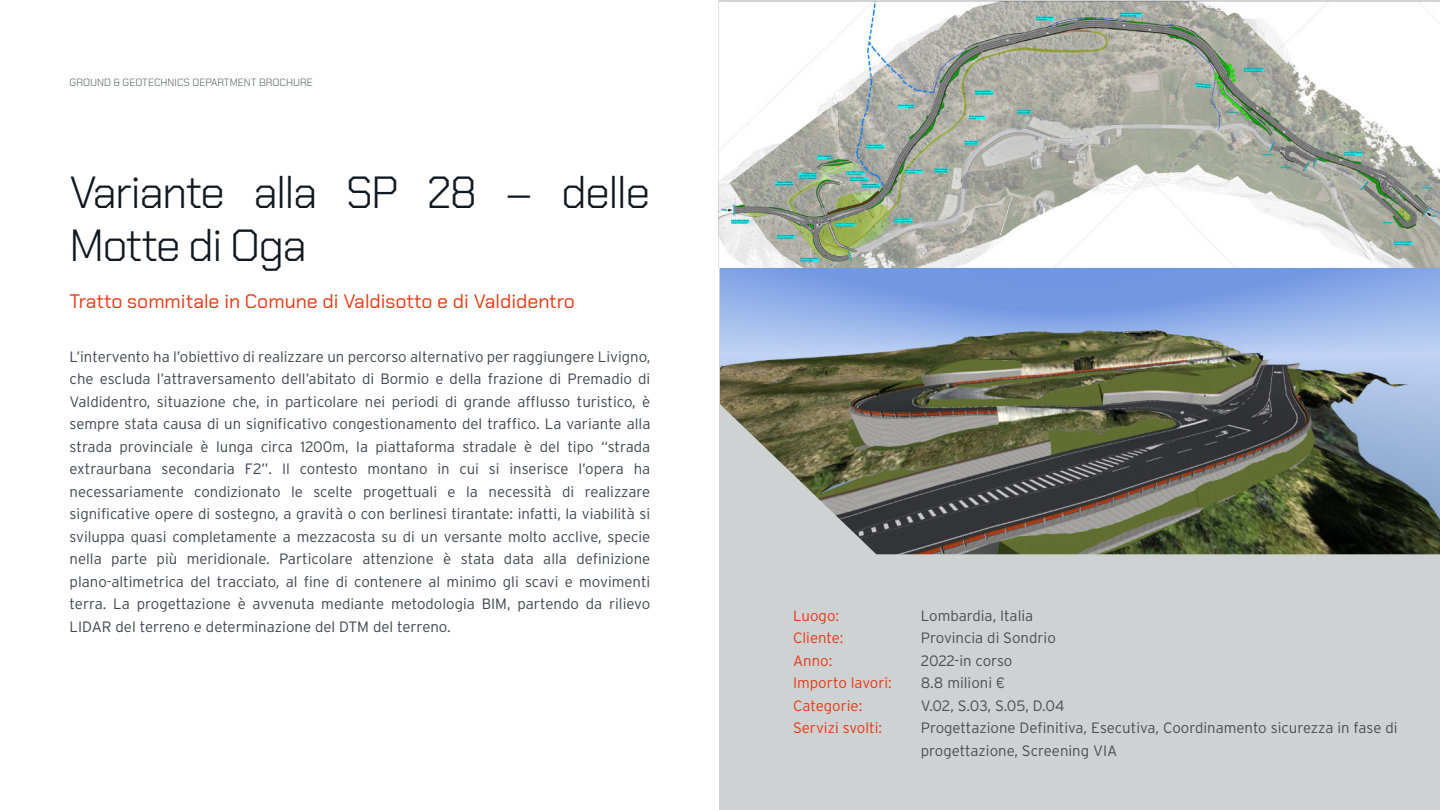
<style>
.page{position:relative;width:1440px;height:810px;background:#fff}
.page>*{position:absolute;margin:0;border:0;box-sizing:border-box;transform-origin:0 0}
.t1{font:300 45px/53.2px "Chakra Petch";letter-spacing:-.035em;color:#101820}
.t2{font:19.5px "Chakra Petch";color:#e63812}
.t3{font:300 15px/22.5px "Interstate";color:#43454f;text-align:justify}
.t4{font:300 15px/22.5px "Interstate";color:#4d4d4d}
.t5{font:300 15px/22.5px "Interstate";color:#e63812}
.t6{font:300 10.5px "Chakra Petch";color:#585d63}
</style>
<div class="page">
<div style="left:720px;top:0;width:720px;height:810px;background:#cfd2d3"></div>
<img style="left:720px;top:267px;width:720px;height:287px">
<img style="left:718px;top:1px;width:722px;height:266px">
<p class="t6" style="left:70px;top:76px;width:245px">GROUND &amp; GEOTECHNICS DEPARTMENT BROCHURE</p>
<h1 class="t1" style="left:70px;top:166px;width:582px">Variante alla SP 28 – delle<br>Motte di Oga</h1>
<h2 class="t2" style="left:70px;top:289px;width:507px">Tratto sommitale in Comune di Valdisotto e di Valdidentro</h2>
<p class="t3" style="left:70px;top:345px;width:582px">L’intervento ha l’obiettivo di realizzare un percorso alternativo per raggiungere Livigno, che escluda l’attraversamento dell’abitato di Bormio e della frazione di Premadio di Valdidentro, situazione che, in particolare nei periodi di grande afflusso turistico, è sempre stata causa di un significativo congestionamento del traffico. La variante alla strada provinciale è lunga circa 1200m, la piattaforma stradale è del tipo “strada extraurbana secondaria F2”. Il contesto montano in cui si inserisce l’opera ha necessariamente condizionato le scelte progettuali e la necessità di realizzare significative opere di sostegno, a gravità o con berlinesi tirantate: infatti, la viabilità si sviluppa quasi completamente a mezzacosta su di un versante molto acclive, specie nella parte più meridionale. Particolare attenzione è stata data alla definizione plano-altimetrica del tracciato, al fine di contenere al minimo gli scavi e movimenti terra. La progettazione è avvenuta mediante metodologia BIM, partendo da rilievo LIDAR del terreno e determinazione del DTM del terreno.</p>
<p class="t5" style="left:793px;top:604px;width:100px">Luogo:<br>Cliente:<br>Anno:<br>Importo lavori:<br>Categorie:<br>Servizi svolti:</p>
<p class="t4" style="left:921px;top:604px;width:478px">Lombardia, Italia<br>Provincia di Sondrio<br>2022-in corso<br>8.8 milioni €<br>V.02, S.03, S.05, D.04<br>Progettazione Definitiva, Esecutiva, Coordinamento sicurezza in fase di progettazione, Screening VIA</p>
</div>
